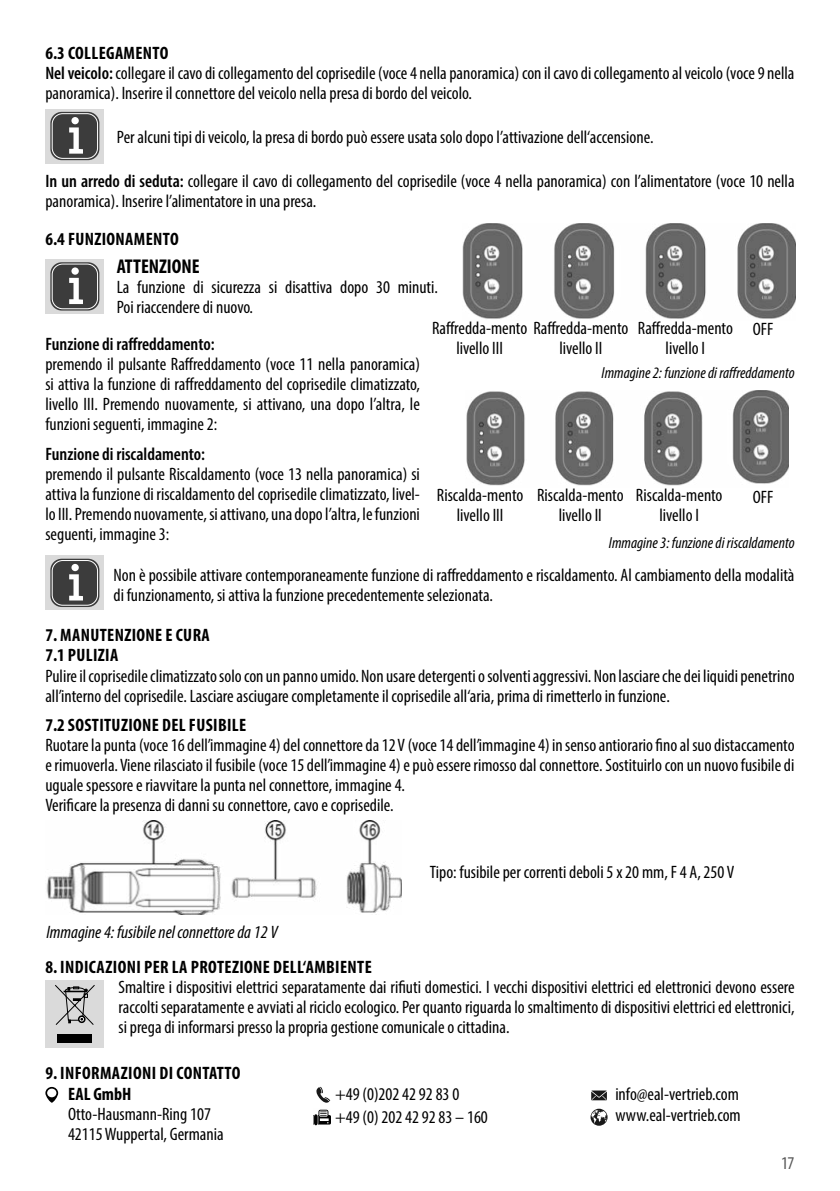
<style>
.page{position:relative;width:840px;height:1191px;background:#fff}
.page>*{position:absolute;margin:0;border:0;box-sizing:border-box;transform-origin:0 0}
.t1{font:700 condensed 20px "Myriad Pro";color:#000}
.t2{font:condensed 18px/20px "Myriad Pro";color:#000}
.t3{font:700 condensed 18px/20.4px "Myriad Pro";letter-spacing:.02em;color:#000}
.t4{font:600 condensed 18px "Myriad Pro";color:#000}
.t5{font:italic condensed 18px "Myriad Pro";color:#000}
.t6{font:condensed 18px "Myriad Pro";color:#575757}
.t7{font:italic condensed 16px "Myriad Pro";color:#000}
.s1{font-weight:600}
</style>
<div class="page">
<img style="left:462px;top:223px;width:332px;height:96px">
<img style="left:466px;top:391px;width:322px;height:95px">
<svg style="left:45px;top:109px;width:59px;height:54px"></svg>
<div style="left:45px;top:555px;width:59px;height:55px;background:#dadada"></div>
<div style="left:50px;top:112px;width:49px;height:48px;background:#3c3c3c;border-radius:11px"></div>
<div style="left:52px;top:113px;width:46px;height:46px;border:1px solid #fff;border-radius:10px"></div>
<svg style="left:69px;top:127px;width:14px;height:27px"></svg>
<div style="left:71px;top:117px;width:8px;height:7px;background:#fff;border-radius:50%"></div>
<div style="left:50px;top:559px;width:49px;height:48px;background:#3c3c3c;border-radius:11px"></div>
<div style="left:52px;top:560px;width:46px;height:45px;border:1px solid #fff;border-radius:10px"></div>
<svg style="left:69px;top:574px;width:14px;height:26px"></svg>
<div style="left:71px;top:564px;width:8px;height:7px;background:#fff;border-radius:50%"></div>
<svg style="left:590px;top:1108px;width:17px;height:17px"></svg>
<svg style="left:591px;top:1090px;width:15px;height:10px"></svg>
<svg style="left:316px;top:1086px;width:14px;height:16px"></svg>
<svg style="left:45px;top:1087px;width:13px;height:15px"></svg>
<img style="left:313px;top:1109px;width:17px;height:17px">
<img style="left:46px;top:821px;width:355px;height:93px">
<div style="left:45px;top:979px;width:59px;height:68px;background:#dadada"></div>
<svg style="left:55px;top:985px;width:40px;height:40px"></svg>
<div style="left:57px;top:1033px;width:35px;height:9px;background:#000"></div>
<div style="left:45px;top:259px;width:59px;height:55px;background:#dadada"></div>
<div style="left:50px;top:262px;width:49px;height:48px;background:#3c3c3c;border-radius:11px"></div>
<div style="left:52px;top:264px;width:46px;height:45px;border:1px solid #fff;border-radius:10px"></div>
<svg style="left:69px;top:278px;width:14px;height:26px"></svg>
<div style="left:71px;top:267px;width:8px;height:8px;background:#fff;border-radius:50%"></div>
<p class="t3" style="left:45px;top:42px;width:124px">6.3 COLLEGAMENTO</p>
<p class="t2" style="left:45px;top:63px;width:750px"><span class="s1">Nel veicolo:</span> collegare il cavo di collegamento del coprisedile (voce 4 nella panoramica) con il cavo di collegamento al veicolo (voce 9 nella panoramica). Inserire il connettore del veicolo nella presa di bordo del veicolo.</p>
<p class="t2" style="left:117px;top:127px;width:538px">Per alcuni tipi di veicolo, la presa di bordo può essere usata solo dopo l’attivazione dell‘accensione.</p>
<p class="t2" style="left:45px;top:171px;width:750px"><span class="s1">In un arredo di seduta:</span> collegare il cavo di collegamento del coprisedile (voce 4 nella panoramica) con l’alimentatore (voce 10 nella panoramica). Inserire l’alimentatore in una presa.</p>
<p class="t3" style="left:45px;top:228px;width:135px">6.4 FUNZIONAMENTO</p>
<p class="t1" style="left:117px;top:254px;width:84px">ATTENZIONE</p>
<p class="t2" style="left:117px;top:277px;width:322px">La funzione di sicurezza si disattiva dopo 30 minuti.<br>Poi riaccendere di nuovo.</p>
<p class="t4" style="left:45px;top:333px;width:171px">Funzione di raffreddamento:</p>
<p class="t2" style="left:45px;top:354px;width:376px;text-align:justify">premendo il pulsante Raffreddamento (voce 11 nella panoramica) si attiva la funzione di raffreddamento del coprisedile climatizzato, livello III. Premendo nuovamente, si attivano, una dopo l’altra, le funzioni seguenti, immagine 2:</p>
<p class="t4" style="left:45px;top:443px;width:161px">Funzione di riscaldamento:</p>
<p class="t2" style="left:45px;top:464px;width:376px;text-align:justify">premendo il pulsante Riscaldamento (voce 13 nella panoramica) si attiva la funzione di riscaldamento del coprisedile climatizzato, livel&shy;lo III. Premendo nuovamente, si attivano, una dopo l’altra, le funzioni seguenti, immagine 3:</p>
<p class="t2" style="left:456px;top:318px;width:173px;text-indent:-24px">Raffredda-mento Raffredda-mento livello III</p>
<p class="t2" style="left:559px;top:338px;width:45px">livello II</p>
<p class="t2" style="left:637px;top:318px;width:97px;text-align:center">Raffredda-mento livello I</p>
<p class="t2" style="left:752px;top:319px;width:22px">OFF</p>
<p class="t7" style="left:601px;top:363px;width:194px">Immagine 2: funzione di raffreddamento</p>
<p class="t2" style="left:436px;top:485px;width:88px;text-align:center">Riscalda-mento livello III</p>
<p class="t2" style="left:536px;top:485px;width:88px;text-align:center">Riscalda-mento livello II</p>
<p class="t2" style="left:635px;top:485px;width:88px;text-align:center">Riscalda-mento livello I</p>
<p class="t2" style="left:752px;top:486px;width:22px">OFF</p>
<p class="t7" style="left:608px;top:533px;width:187px">Immagine 3: funzione di riscaldamento</p>
<p class="t2" style="left:113px;top:565px;width:682px">Non è possibile attivare contemporaneamente funzione di raffreddamento e riscaldamento. Al cambiamento della modalità di funzionamento, si attiva la funzione precedentemente selezionata.</p>
<p class="t3" style="left:45px;top:624px;width:166px">7. MANUTENZIONE E CURA<br>7.1 PULIZIA</p>
<p class="t2" style="left:45px;top:665px;width:750px">Pulire il coprisedile climatizzato solo con un panno umido. Non usare detergenti o solventi aggressivi. Non lasciare che dei liquidi penetrino all’interno del coprisedile. Lasciare asciugare completamente il coprisedile all‘aria, prima di rimetterlo in funzione.</p>
<p class="t3" style="left:45px;top:714px;width:202px">7.2 SOSTITUZIONE DEL FUSIBILE</p>
<p class="t2" style="left:45px;top:735px;width:750px">Ruotare la punta (voce 16 dell’immagine 4) del connettore da 12 V (voce 14 dell’immagine 4) in senso antiorario fino al suo distaccamento e rimuoverla. Viene rilasciato il fusibile (voce 15 dell’immagine 4) e può essere rimosso dal connettore. Sostituirlo con un nuovo fusibile di uguale spessore e riavvitare la punta nel connettore, immagine 4.<br>Verificare la presenza di danni su connettore, cavo e coprisedile.</p>
<p class="t5" style="left:46px;top:921px;width:233px">Immagine 4: fusibile nel connettore da 12 V</p>
<p class="t3" style="left:45px;top:956px;width:328px">8. INDICAZIONI PER LA PROTEZIONE DELL‘AMBIENTE</p>
<p class="t2" style="left:429px;top:861px;width:306px">Tipo: fusibile per correnti deboli 5 x 20 mm, F 4 A, 250 V</p>
<p class="t2" style="left:118px;top:977px;width:677px;text-align:justify">Smaltire i dispositivi elettrici separatamente dai rifiuti domestici. I vecchi dispositivi elettrici ed elettronici devono essere raccolti separatamente e avviati al riciclo ecologico. Per quanto riguarda lo smaltimento di dispositivi elettrici ed elettronici, si prega di informarsi presso la propria gestione comunicale o cittadina.</p>
<p class="t3" style="left:45px;top:1062px;width:196px">9. INFORMAZIONI DI CONTATTO</p>
<p class="t3" style="left:68px;top:1083px;width:65px">EAL GmbH</p>
<p class="t2" style="left:68px;top:1104px;width:157px">Otto-Hausmann-Ring 107<br>42115 Wuppertal, Germania</p>
<p class="t2" style="left:335px;top:1082px;width:154px;line-height:22.8px">+49 (0)202 42 92 83 0 +49 (0) 202 42 92 83 – 160</p>
<p class="t2" style="left:615px;top:1083px;width:127px;line-height:21px">info@eal-vertrieb.com www.eal-vertrieb.com</p>
<p class="t6" style="left:780px;top:1152px;width:15px">17</p>
</div>
